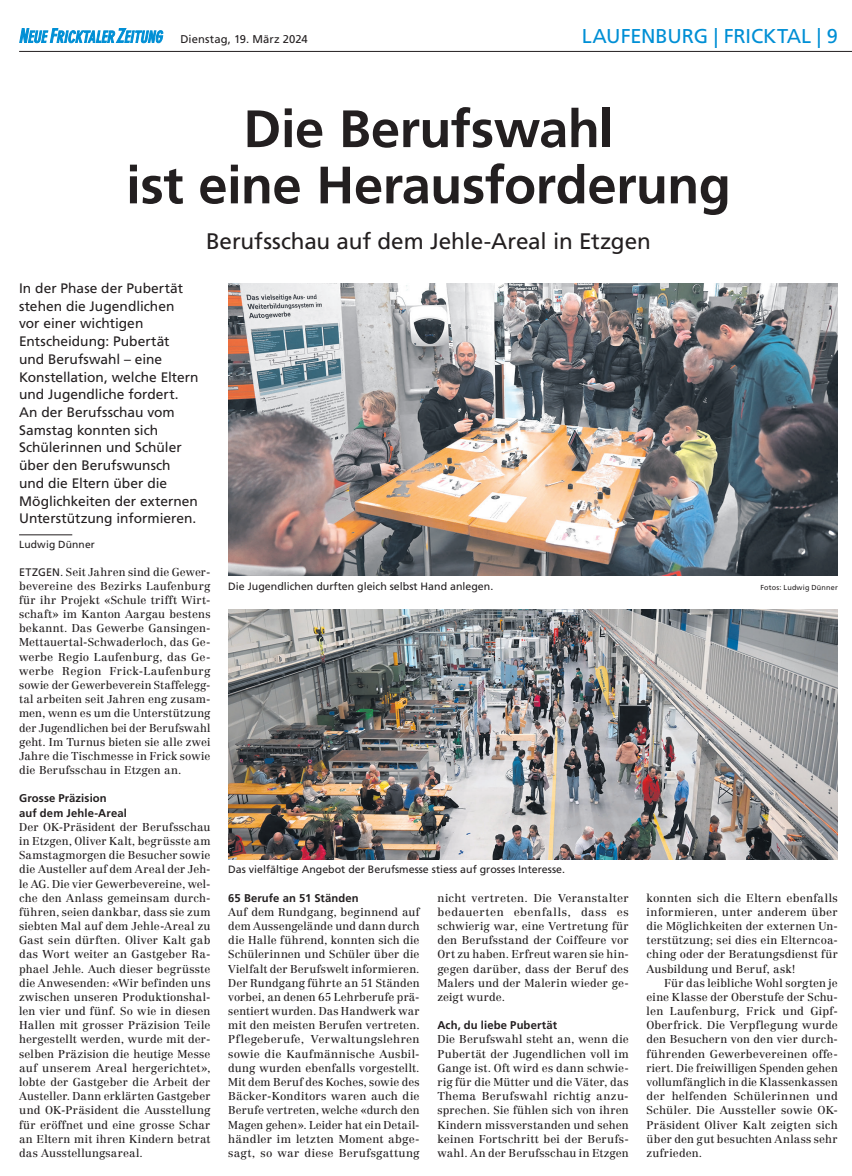
<style>
.page{position:relative;width:852px;height:1176px;background:#fff}
.page>*{position:absolute;margin:0;border:0;box-sizing:border-box;transform-origin:0 0}
.t1{font:700 52.5px/56.2px "Frutiger LT Std";letter-spacing:-.01em;color:#231f20;text-align:center}
.t2{font:22.5px "Frutiger LT Std";letter-spacing:-.005em;color:#231f20}
.t3{font:20px "Frutiger LT Std";letter-spacing:-.005em;color:#008fd5}
.t4{font:13.75px/17.8px "Frutiger LT Std";color:#231f20}
.t5{font:11.25px/14.1px "Centennial LT Std";letter-spacing:.015em;color:#231f20;text-align:justify}
.t6{font:700 11.25px/14.1px "Frutiger LT Std";letter-spacing:.01em;color:#231f20}
.t7{font:11.25px "Frutiger LT Std";letter-spacing:.01em;color:#231f20}
.t8{font:10.62px "Frutiger LT Std";color:#231f20}
.t9{font:10.25px "Frutiger LT Std";letter-spacing:.015em;color:#231f20}
.t10{font:7.25px "Frutiger LT Std";letter-spacing:.025em;color:#231f20}
.s1{font-family:"Frutiger LT Std";font-size:10.88px}
</style>
<div class="page">
<hr style="left:19px;top:51px;width:833px;height:1px;background:#231f20">
<svg style="left:19px;top:28px;width:144px;height:16px"></svg>
<hr style="left:19px;top:534px;width:53px;height:1px;background:#231f20">
<img style="left:228px;top:284px;width:610px;height:291px">
<img style="left:228px;top:610px;width:610px;height:249px">
<p class="t7" style="left:180px;top:32px;width:129px">Dienstag, 19. März 2024</p>
<h3 class="t3" style="left:582px;top:24px;width:257px">LAUFENBURG | FRICKTAL | 9</h3>
<h1 class="t1" style="left:126px;top:101px;width:606px">Die Berufswahl<br>ist eine Herausforderung</h1>
<h2 class="t2" style="left:206px;top:228px;width:446px">Berufsschau auf dem Jehle-Areal in Etzgen</h2>
<p class="t4" style="left:19px;top:279px;width:181px">In der Phase der Pubertät stehen die Jugendlichen<br>vor einer wichtigen<br>Entscheidung: Pubertät<br>und Berufswahl – eine<br>Konstellation, welche Eltern und Jugendliche fordert.<br>An der Berufsschau vom<br>Samstag konnten sich<br>Schülerinnen und Schüler über den Berufswunsch und die Eltern über die<br>Möglichkeiten der externen<br>Unterstützung informieren.</p>
<p class="t9" style="left:19px;top:539px;width:77px">Ludwig Dünner</p>
<p class="t5" style="left:19px;top:564px;width:193px"><span class="s1">ETZGEN</span>. Seit Jahren sind die Gewer&shy;bevereine des Bezirks Laufenburg für ihr Projekt «Schule trifft Wirt&shy;schaft» im Kanton Aargau bestens bekannt. Das Gewerbe Gansingen-Mettauertal-Schwaderloch, das Ge&shy;werbe Regio Laufenburg, das Ge&shy;werbe Region Frick-Laufenburg sowie der Gewerbeverein Staffelegg&shy;tal arbeiten seit Jahren eng zusam&shy;men, wenn es um die Unterstützung der Jugendlichen bei der Berufswahl geht. Im Turnus bieten sie alle zwei Jahre die Tischmesse in Frick sowie die Berufsschau in Etzgen an.</p>
<p class="t6" style="left:19px;top:791px;width:109px">Grosse Präzision auf dem Jehle-Areal</p>
<p class="t5" style="left:19px;top:820px;width:193px">Der OK-Präsident der Berufsschau in Etzgen, Oliver Kalt, begrüsste am Samstagmorgen die Besucher sowie die Austeller auf dem Areal der Jeh&shy;le AG. Die vier Gewerbevereine, wel&shy;che den Anlass gemeinsam durch&shy;führen, seien dankbar, dass sie zum siebten Mal auf dem Jehle-Areal zu Gast sein dürften. Oliver Kalt gab das Wort weiter an Gastgeber Ra&shy;phael Jehle. Auch dieser begrüsste die Anwesenden: «Wir befinden uns zwischen unseren Produktionshal&shy;len vier und fünf. So wie in diesen Hallen mit grosser Präzision Teile hergestellt werden, wurde mit der&shy;selben Präzision die heutige Messe auf unserem Areal hergerichtet», lobte der Gastgeber die Arbeit der Austeller. Dann erklärten Gastgeber und OK-Präsident die Ausstellung für eröffnet und eine grosse Schar an Eltern mit ihren Kindern betrat das Ausstellungsareal.</p>
<p class="t8" style="left:228px;top:580px;width:267px">Die Jugendlichen durften gleich selbst Hand anlegen.</p>
<p class="t10" style="left:760px;top:583px;width:79px">Fotos: Ludwig Dünner</p>
<p class="t8" style="left:228px;top:863px;width:338px">Das vielfältige Angebot der Berufsmesse stiess auf grosses Interesse.</p>
<p class="t6" style="left:228px;top:891px;width:132px">65 Berufe an 51 Ständen</p>
<p class="t5" style="left:228px;top:905px;width:193px">Auf dem Rundgang, beginnend auf dem Aussengelände und dann durch die Halle führend, konnten sich die Schülerinnen und Schüler über die Vielfalt der Berufswelt informieren.<br>Der Rundgang führte an 51 Ständen vorbei, an denen 65 Lehrberufe prä&shy;sentiert wurden. Das Handwerk war mit den meisten Berufen vertreten.<br>Pflegeberufe, Verwaltungslehren sowie die Kaufmännische Ausbil&shy;dung wurden ebenfalls vorgestellt.<br>Mit dem Beruf des Koches, sowie des Bäcker-Konditors waren auch die Berufe vertreten, welche «durch den Magen gehen». Leider hat ein Detail&shy;händler im letzten Moment abge&shy;sagt, so war diese Berufsgattung</p>
<p class="t5" style="left:646px;top:890px;width:193px">konnten sich die Eltern ebenfalls informieren, unter anderem über die Möglichkeiten der externen Un&shy;terstützung; sei dies ein Elterncoa&shy;ching oder der Beratungsdienst für Ausbildung und Beruf, ask!</p>
<p class="t5" style="left:646px;top:975px;width:193px;text-indent:18px">Für das leibliche Wohl sorgten je eine Klasse der Oberstufe der Schu&shy;len Laufenburg, Frick und Gipf-Oberfrick. Die Verpflegung wurde den Besuchern von den vier durch&shy;führenden Gewerbevereinen offe&shy;riert. Die freiwilligen Spenden gehen vollumfänglich in die Klassenkassen der helfenden Schülerinnen und Schüler. Die Aussteller sowie OK-Präsident Oliver Kalt zeigten sich über den gut besuchten Anlass sehr zufrieden.</p>
<p class="t5" style="left:437px;top:890px;width:193px">nicht vertreten. Die Veranstalter bedauerten ebenfalls, dass es schwierig war, eine Vertretung für den Berufsstand der Coiffeure vor Ort zu haben. Erfreut waren sie hin&shy;gegen darüber, dass der Beruf des Malers und der Malerin wieder ge&shy;zeigt wurde.</p>
<p class="t6" style="left:437px;top:1018px;width:121px">Ach, du liebe Pubertät</p>
<p class="t5" style="left:437px;top:1032px;width:193px">Die Berufswahl steht an, wenn die Pubertät der Jugendlichen voll im Gange ist. Oft wird es dann schwie&shy;rig für die Mütter und die Väter, das Thema Berufswahl richtig anzu&shy;sprechen. Sie fühlen sich von ihren Kindern missverstanden und sehen keinen Fortschritt bei der Berufs&shy;wahl. An der Berufsschau in Etzgen</p>
</div>
